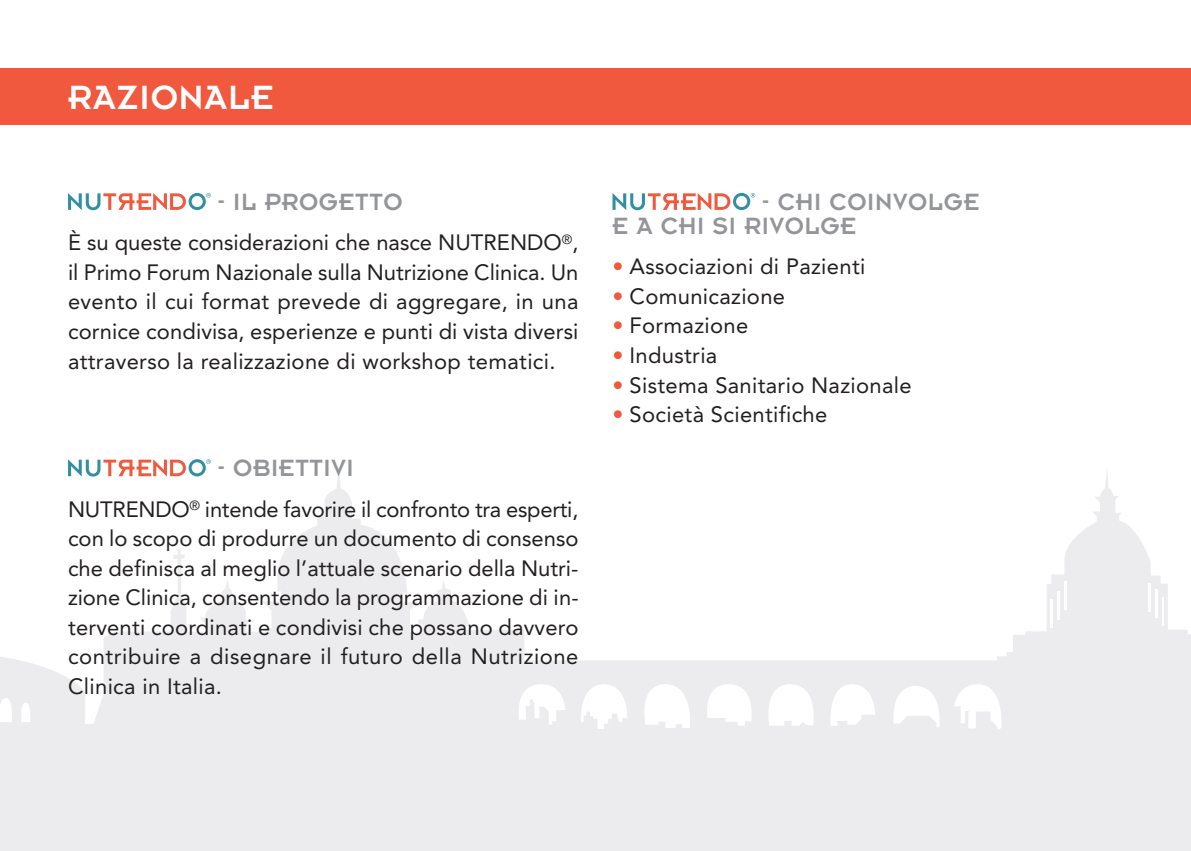
<style>
.page{position:relative;width:1191px;height:851px;background:#fff}
.page>*{position:absolute;margin:0;border:0;box-sizing:border-box;transform-origin:0 0}
.t1{font:37px "Insignia LT Std";letter-spacing:.025em;color:#fff}
.t2{font:25.8px/24px "Insignia LT Std";letter-spacing:.025em;color:#939598}
.t3{font:22px/29.6px "Avenir";letter-spacing:.015em;color:#231f20;text-align:justify}
.s1{color:#f0593e}
</style>
<div class="page">
<div style="left:0;top:68px;width:1191px;height:57px;background:#f0593e"></div>
<svg style="left:0;top:467px;width:1191px;height:305px"></svg>
<hr style="left:1162px;top:597px;width:2px;height:28px;background:#fff">
<hr style="left:1155px;top:589px;width:2px;height:29px;background:#fff">
<hr style="left:1148px;top:583px;width:2px;height:28px;background:#fff">
<hr style="left:1064px;top:581px;width:2px;height:28px;background:#fff">
<hr style="left:1058px;top:591px;width:2px;height:28px;background:#fff">
<hr style="left:1050px;top:598px;width:2px;height:29px;background:#fff">
<svg style="left:954px;top:684px;width:51px;height:45px"></svg>
<svg style="left:891px;top:684px;width:53px;height:43px"></svg>
<svg style="left:830px;top:683px;width:45px;height:42px"></svg>
<svg style="left:702px;top:683px;width:117px;height:42px"></svg>
<svg style="left:637px;top:683px;width:57px;height:44px"></svg>
<svg style="left:578px;top:683px;width:50px;height:45px"></svg>
<svg style="left:514px;top:683px;width:51px;height:41px"></svg>
<svg style="left:20px;top:702px;width:12px;height:20px"></svg>
<svg style="left:0;top:697px;width:14px;height:25px"></svg>
<div style="left:0;top:772px;width:1191px;height:78px;background:#ececee"></div>
<svg style="left:68px;top:459px;width:143px;height:17px"></svg>
<svg style="left:612px;top:193px;width:143px;height:17px"></svg>
<svg style="left:68px;top:193px;width:143px;height:17px"></svg>
<h1 class="t1" style="left:68px;top:85px;width:207px">RAZIONALE</h1>
<p class="t2" style="left:217px;top:192px;width:187px">- IL PROGETTO</p>
<p class="t3" style="left:68px;top:229px;width:512px">È su queste considerazioni che nasce NUTRENDO<sup>®</sup>, il Primo Forum Nazionale sulla Nutrizione Clinica. Un evento il cui format prevede di aggregare, in una cornice condivisa, esperienze e punti di vista diversi attraverso la realizzazione di workshop tematici.</p>
<p class="t2" style="left:217px;top:458px;width:138px">- OBIETTIVI</p>
<p class="t3" style="left:68px;top:496px;width:512px">NUTRENDO<sup>®</sup> intende favorire il confronto tra esperti, con lo scopo di produrre un documento di consenso che definisca al meglio l’attuale scenario della Nutri&shy;zione Clinica, consentendo la programmazione di in&shy;terventi coordinati e condivisi che possano davvero contribuire a disegnare il futuro della Nutrizione Clinica in Italia.</p>
<p class="t2" style="left:612px;top:192px;width:368px;text-indent:149px">- CHI COINVOLGE<br>E A CHI SI RIVOLGE</p>
<p class="t3" style="left:612px;top:253px;width:254px"><span class="s1">•</span> Associazioni di Pazienti</p>
<p class="t3" style="left:612px;top:283px;width:174px"><span class="s1">•</span> Comunicazione</p>
<p class="t3" style="left:612px;top:312px;width:137px"><span class="s1">•</span> Formazione</p>
<p class="t3" style="left:612px;top:342px;width:106px"><span class="s1">•</span> Industria</p>
<p class="t3" style="left:612px;top:372px;width:301px"><span class="s1">•</span> Sistema Sanitario Nazionale</p>
<p class="t3" style="left:612px;top:401px;width:216px"><span class="s1">•</span> Società Scientifiche</p>
</div>
